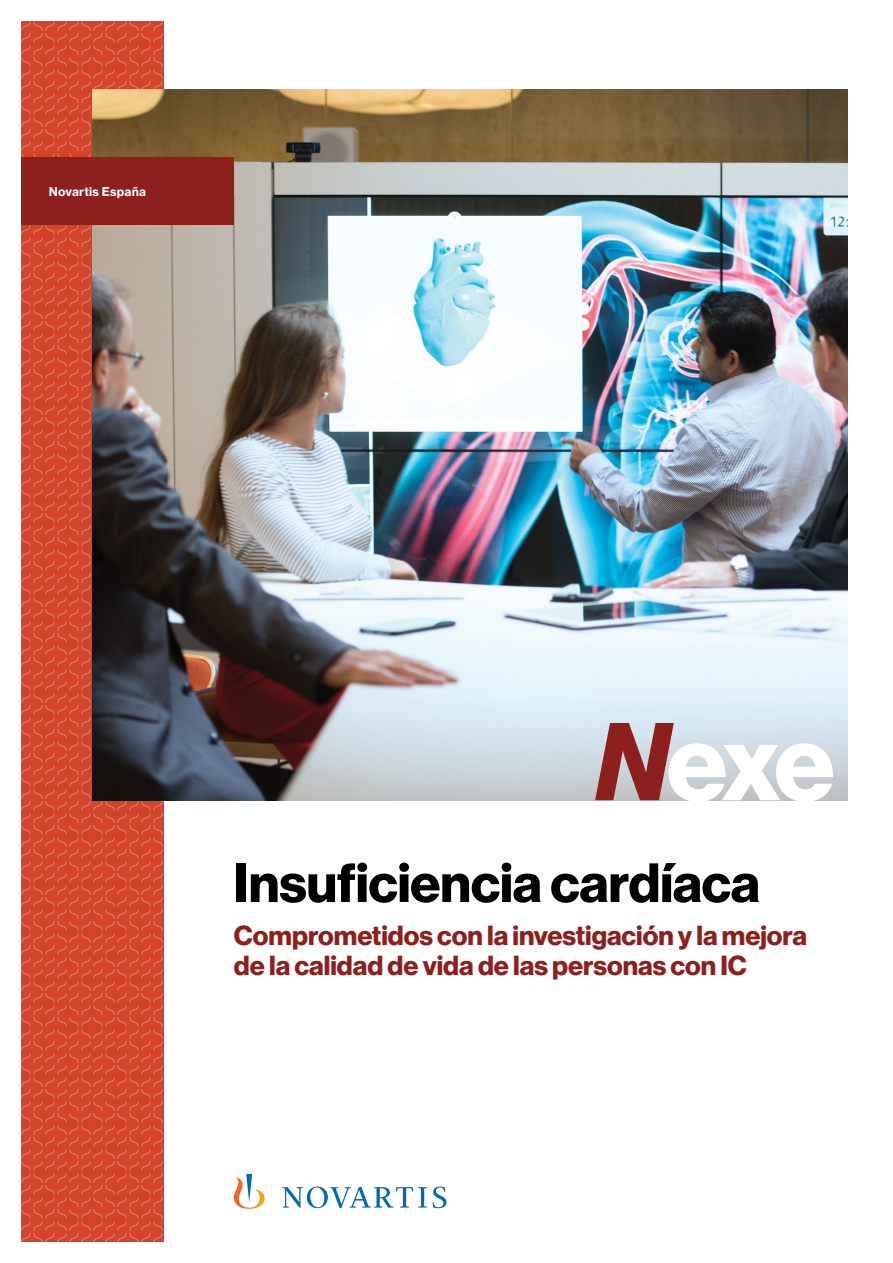
<style>
.page{position:relative;width:893px;height:1263px;background:#fff}
.page>*{position:absolute;margin:0;border:0;box-sizing:border-box;transform-origin:0 0}
.t1{font:700 108px "Volta Modern Display 75";color:#fff}
.t2{font:700 54px "Volta Modern Display 75";letter-spacing:-.005em;color:#000}
.t3{font:700 27px/30px "Volta Modern Display 75";color:#8d1f1d}
.t4{font:700 12px "Volta Modern Text 75";letter-spacing:.015em;color:#fff}
.s1{font-family:"Volta Modern Display 76";font-style:italic;color:#8d1f1d}
</style>
<div class="page">
<svg style="left:21px;top:21px;width:142px;height:1221px;background:#d4482f"></svg>
<svg style="left:234px;top:1175px;width:212px;height:34px"></svg>
<img style="left:92px;top:89px;width:756px;height:711px">
<div style="left:21px;top:157px;width:213px;height:68px;background:#8d1f1d"></div>
<p class="t4" style="left:49px;top:184px;width:99px">Novartis España</p>
<h1 class="t1" style="left:595px;top:699px;width:241px"><span class="s1">N</span>exe</h1>
<h2 class="t2" style="left:234px;top:851px;width:528px">Insuficiencia cardíaca</h2>
<p class="t3" style="left:234px;top:921px;width:575px">Comprometidos con la investigación y la mejora de la calidad de vida de las personas con IC</p>
</div>
